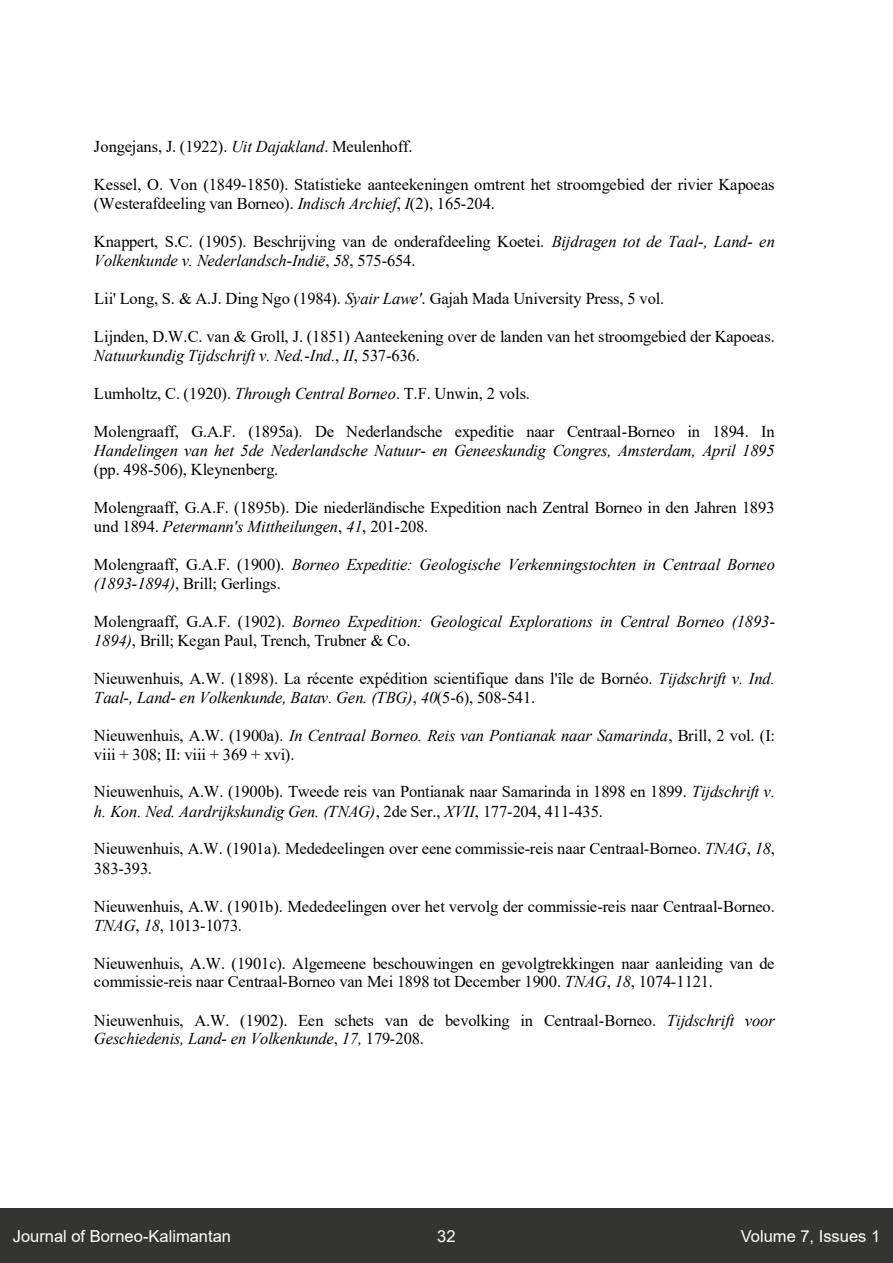
<style>
.page{position:relative;width:893px;height:1263px;background:#fff}
.page>*{position:absolute;margin:0;border:0;box-sizing:border-box;transform-origin:0 0}
.t1{font:16.5px/19px "Times New Roman";letter-spacing:-.01em;color:#000}
.t2{font:italic 16.5px/19px "Times New Roman";letter-spacing:-.005em;color:#000}
.t3{font:16.5px "Arial";color:#fff}
.s1{font-style:italic}
.s2{font-style:normal}
</style>
<div class="page">
<div style="left:0;top:1209px;width:893px;height:54px;background:#343432"></div>
<p class="t1" style="left:94px;top:137px;width:320px">Jongejans, J. (1922). <span class="s1">Uit Dajakland</span>. Meulenhoff.</p>
<p class="t1" style="left:94px;top:175px;width:682px">Kessel, O. Von (1849-1850). Statistieke aanteekeningen omtrent het stroomgebied der rivier Kapoeas (Westerafdeeling van Borneo). <span class="s1">Indisch Archief</span>, <span class="s1">I</span>(2), 165-204.</p>
<p class="t1" style="left:94px;top:232px;width:682px">Knappert, S.C. (1905). Beschrijving van de onderafdeeling Koetei. <span class="s1">Bijdragen tot de Taal-, Land- en<br>Volkenkunde v. Nederlandsch-Indië</span>, <span class="s1">58</span>, 575-654.</p>
<p class="t1" style="left:94px;top:289px;width:572px">Lii' Long, S. &amp; A.J. Ding Ngo (1984). <span class="s1">Syair Lawe'</span>. Gajah Mada University Press, 5 vol.</p>
<p class="t1" style="left:94px;top:326px;width:682px">Lijnden, D.W.C. van &amp; Groll, J. (1851) Aanteekening over de landen van het stroomgebied der Kapoeas.<br><span class="s1">Natuurkundig Tijdschrift v. Ned.-Ind.</span>, <span class="s1">II</span>, 537-636.</p>
<p class="t1" style="left:94px;top:383px;width:437px">Lumholtz, C. (1920). <span class="s1">Through Central Borneo</span>. T.F. Unwin, 2 vols.</p>
<p class="t1" style="left:94px;top:421px;width:682px;text-align:justify">Molengraaff, G.A.F. (1895a). De Nederlandsche expeditie naar Centraal-Borneo in 1894. In <span class="s1">Handelingen van het 5de Nederlandsche Natuur- en Geneeskundig Congres, Amsterdam, April 1895 </span>(pp. 498-506), Kleynenberg.</p>
<p class="t1" style="left:94px;top:498px;width:682px">Molengraaff, G.A.F. (1895b). Die niederländische Expedition nach Zentral Borneo in den Jahren 1893 und 1894. <span class="s1">Petermann's Mittheilungen</span>, <span class="s1">41</span>, 201-208.</p>
<p class="t2" style="left:94px;top:554px;width:682px"><span class="s2">Molengraaff, G.A.F. (1900).</span> Borneo Expeditie: Geologische Verkenningstochten in Centraal Borneo (1893-1894)<span class="s2">, Brill; Gerlings.</span></p>
<p class="t2" style="left:94px;top:611px;width:683px"><span class="s2">Molengraaff, G.A.F. (1902).</span> Borneo Expedition: Geological Explorations in Central Borneo (1893-<br>1894)<span class="s2">, Brill; Kegan Paul, Trench, Trubner &amp; Co.</span></p>
<p class="t1" style="left:94px;top:668px;width:682px">Nieuwenhuis, A.W. (1898). La récente expédition scientifique dans l'île de Bornéo. <span class="s1">Tijdschrift v. Ind.<br>Taal-, Land- en Volkenkunde, Batav. Gen. (TBG)</span>, <span class="s1">40</span>(5-6), 508-541.</p>
<p class="t1" style="left:94px;top:725px;width:683px">Nieuwenhuis, A.W. (1900a). <span class="s1">In Centraal Borneo. Reis van Pontianak naar Samarinda</span>, Brill, 2 vol. (I: viii + 308; II: viii + 369 + xvi).</p>
<p class="t1" style="left:94px;top:782px;width:683px">Nieuwenhuis, A.W. (1900b). Tweede reis van Pontianak naar Samarinda in 1898 en 1899. <span class="s1">Tijdschrift v. h. Kon. Ned. Aardrijkskundig Gen. (TNAG)</span>, 2de Ser., <span class="s1">XVII</span>, 177-204, 411-435.</p>
<p class="t1" style="left:94px;top:839px;width:682px">Nieuwenhuis, A.W. (1901a). Mededeelingen over eene commissie-reis naar Centraal-Borneo. <span class="s1">TNAG</span>, <span class="s1">18</span>,<br>383-393.</p>
<p class="t1" style="left:94px;top:896px;width:682px">Nieuwenhuis, A.W. (1901b). Mededeelingen over het vervolg der commissie-reis naar Centraal-Borneo.<br><span class="s1">TNAG</span>, <span class="s1">18</span>, 1013-1073.</p>
<p class="t1" style="left:94px;top:953px;width:682px">Nieuwenhuis, A.W. (1901c). Algemeene beschouwingen en gevolgtrekkingen naar aanleiding van de commissie-reis naar Centraal-Borneo van Mei 1898 tot December 1900. <span class="s1">TNAG</span>, <span class="s1">18</span>, 1074-1121.</p>
<p class="t1" style="left:94px;top:1010px;width:682px">Nieuwenhuis, A.W. (1902). Een schets van de bevolking in Centraal-Borneo. <span class="s1">Tijdschrift voor<br>Geschiedenis, Land- en Volkenkunde</span>, <span class="s1">17,</span> 179-208.</p>
<p class="t3" style="left:13px;top:1224px;width:220px">Journal of Borneo-Kalimantan</p>
<p class="t3" style="left:437px;top:1224px;width:20px">32</p>
<p class="t3" style="left:741px;top:1224px;width:141px">Volume 7, Issues 1</p>
</div>
